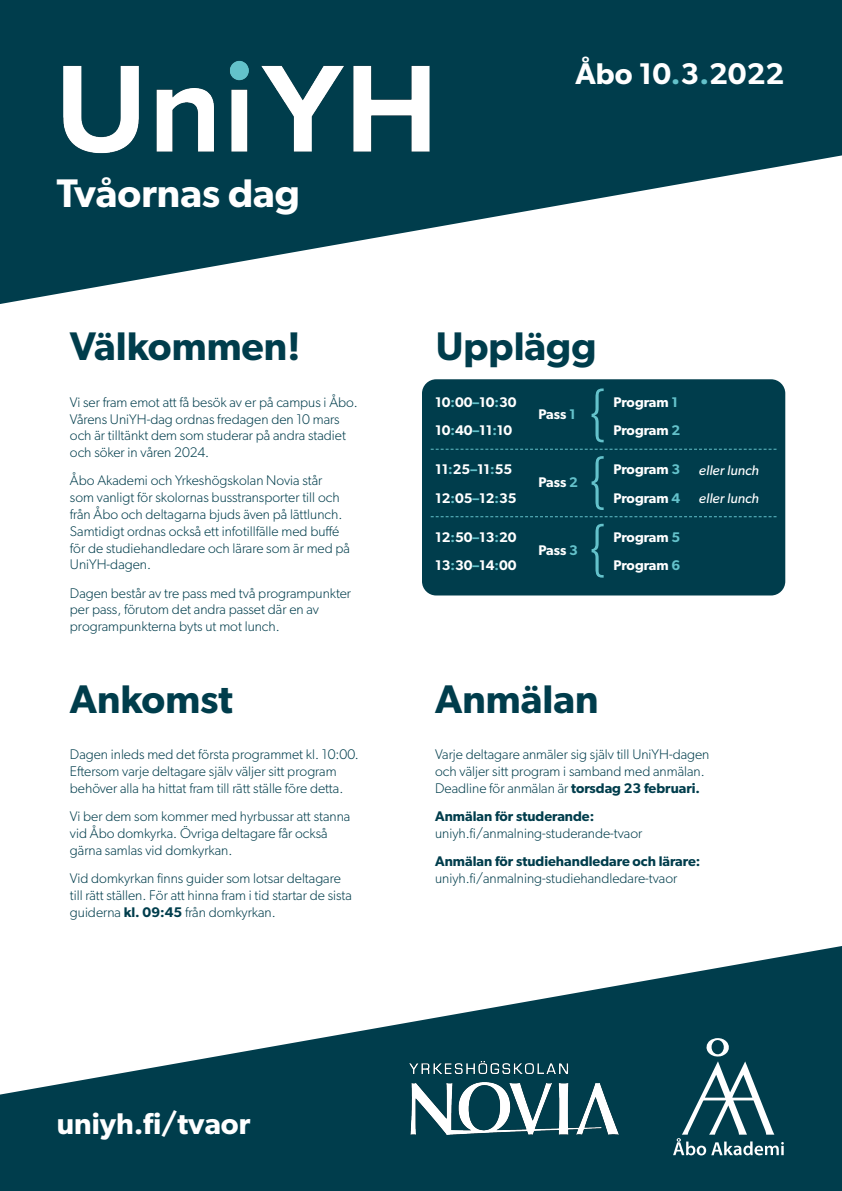
<style>
.page{position:relative;width:842px;height:1191px;background:#fff}
.page>*{position:absolute;margin:0;border:0;box-sizing:border-box;transform-origin:0 0}
.t1{font:600 40px "Gibson";color:#003d4c}
.t2{font:600 40px "Gibson";color:#fff}
.t3{font:600 30px "Gibson";color:#fff}
.t4{font:300 14px/16.8px "Gibson";color:#003d4c}
.t5{font:600 14px "Gibson";color:#fff}
.t6{font:italic 14px "Gibson";color:#fff}
.s1{color:#64c2cb}
.s2{font-weight:600}
</style>
<div class="page">
<svg style="left:0;top:946px;width:842px;height:245px;fill:#003d4c"></svg>
<svg style="left:0;top:0;width:842px;height:304px;fill:#003d4c"></svg>
<img style="left:57px;top:57px;width:378px;height:100px">
<img style="left:410px;top:1061px;width:208px;height:73px">
<svg style="left:673px;top:1038px;width:111px;height:117px"></svg>
<div style="left:422px;top:379px;width:363px;height:216px;background:#003d4c;border-radius:14px"></div>
<svg style="left:431px;top:449px;width:345px;height:1px"></svg>
<svg style="left:431px;top:516px;width:345px;height:1px"></svg>
<svg style="left:592px;top:388px;width:12px;height:54px"></svg>
<svg style="left:592px;top:456px;width:12px;height:54px"></svg>
<svg style="left:592px;top:524px;width:12px;height:53px"></svg>
<p class="t2" style="left:57px;top:170px;width:245px">Tvåornas dag</p>
<p class="t3" style="left:575px;top:56px;width:210px">Åbo 10<span class="s1">.</span>3<span class="s1">.</span>2022</p>
<p class="t1" style="left:70px;top:322px;width:232px">Välkommen!</p>
<p class="t1" style="left:436px;top:322px;width:162px">Upplägg</p>
<p class="t4" style="left:70px;top:393px;width:289px">Vi ser fram emot att få besök av er på campus i Åbo.<br>Vårens UniYH-dag ordnas fredagen den 10 mars och är tilltänkt dem som studerar på andra stadiet och söker in våren 2024.</p>
<p class="t4" style="left:70px;top:472px;width:282px">Åbo Akademi och Yrkeshögskolan Novia står som vanligt för skolornas busstransporter till och från Åbo och deltagarna bjuds även på lättlunch.<br>Samtidigt ordnas också ett infotillfälle med buffé för de studiehandledare och lärare som är med på UniYH-dagen.</p>
<p class="t4" style="left:70px;top:584px;width:283px">Dagen består av tre pass med två programpunkter per pass, förutom det andra passet där en av programpunkterna byts ut mot lunch.</p>
<p class="t5" style="left:435px;top:393px;width:83px">10<span class="s1">:</span>00<span class="s1">–</span>10<span class="s1">:</span>30</p>
<p class="t5" style="left:435px;top:422px;width:79px">10<span class="s1">:</span>40<span class="s1">–</span>11<span class="s1">:</span>10</p>
<p class="t5" style="left:435px;top:461px;width:79px">11<span class="s1">:</span>25<span class="s1">–</span>11<span class="s1">:</span>55</p>
<p class="t5" style="left:435px;top:489px;width:83px">12<span class="s1">:</span>05<span class="s1">–</span>12<span class="s1">:</span>35</p>
<p class="t5" style="left:435px;top:529px;width:83px">12<span class="s1">:</span>50<span class="s1">–</span>13<span class="s1">:</span>20</p>
<p class="t5" style="left:435px;top:557px;width:83px">13<span class="s1">:</span>30<span class="s1">–</span>14<span class="s1">:</span>00</p>
<p class="t5" style="left:538px;top:406px;width:39px">Pass <span class="s1">1</span></p>
<p class="t5" style="left:538px;top:474px;width:41px">Pass <span class="s1">2</span></p>
<p class="t5" style="left:538px;top:542px;width:41px">Pass <span class="s1">3</span></p>
<p class="t5" style="left:613px;top:393px;width:66px">Program <span class="s1">1</span></p>
<p class="t5" style="left:613px;top:422px;width:68px">Program <span class="s1">2</span></p>
<p class="t5" style="left:613px;top:461px;width:68px">Program <span class="s1">3</span></p>
<p class="t5" style="left:613px;top:489px;width:68px">Program <span class="s1">4</span></p>
<p class="t5" style="left:613px;top:529px;width:68px">Program <span class="s1">5</span></p>
<p class="t5" style="left:613px;top:557px;width:68px">Program <span class="s1">6</span></p>
<p class="t6" style="left:699px;top:461px;width:62px">eller lunch</p>
<p class="t6" style="left:699px;top:489px;width:62px">eller lunch</p>
<p class="t1" style="left:70px;top:675px;width:164px">Ankomst</p>
<p class="t1" style="left:435px;top:675px;width:165px">Anmälan</p>
<p class="t4" style="left:70px;top:746px;width:291px">Dagen inleds med det första programmet kl. 10:00.<br>Eftersom varje deltagare själv väljer sitt program behöver alla ha hittat fram till rätt ställe före detta.</p>
<p class="t4" style="left:70px;top:807px;width:282px">Vi ber dem som kommer med hyrbussar att stanna vid Åbo domkyrka. Övriga deltagare får också gärna samlas vid domkyrkan.</p>
<p class="t4" style="left:70px;top:869px;width:284px">Vid domkyrkan finns guider som lotsar deltagare till rätt ställen. För att hinna fram i tid startar de sista guiderna <span class="s2">kl. 09:45</span> från domkyrkan.</p>
<p class="t3" style="left:57px;top:1106px;width:195px">uniyh.fi/tvaor</p>
<p class="t4" style="left:435px;top:746px;width:276px">Varje deltagare anmäler sig själv till UniYH-dagen och väljer sitt program i samband med anmälan.<br>Deadline för anmälan är <span class="s2">torsdag 23 februari.</span></p>
<p class="t4" style="left:435px;top:807px;width:209px"><span class="s2">Anmälan för studerande: </span>uniyh.fi/anmalning-studerande-tvaor</p>
<p class="t4" style="left:435px;top:852px;width:267px"><span class="s2">Anmälan för studiehandledare och lärare: </span>uniyh.fi/anmalning-studiehandledare-tvaor</p>
</div>
